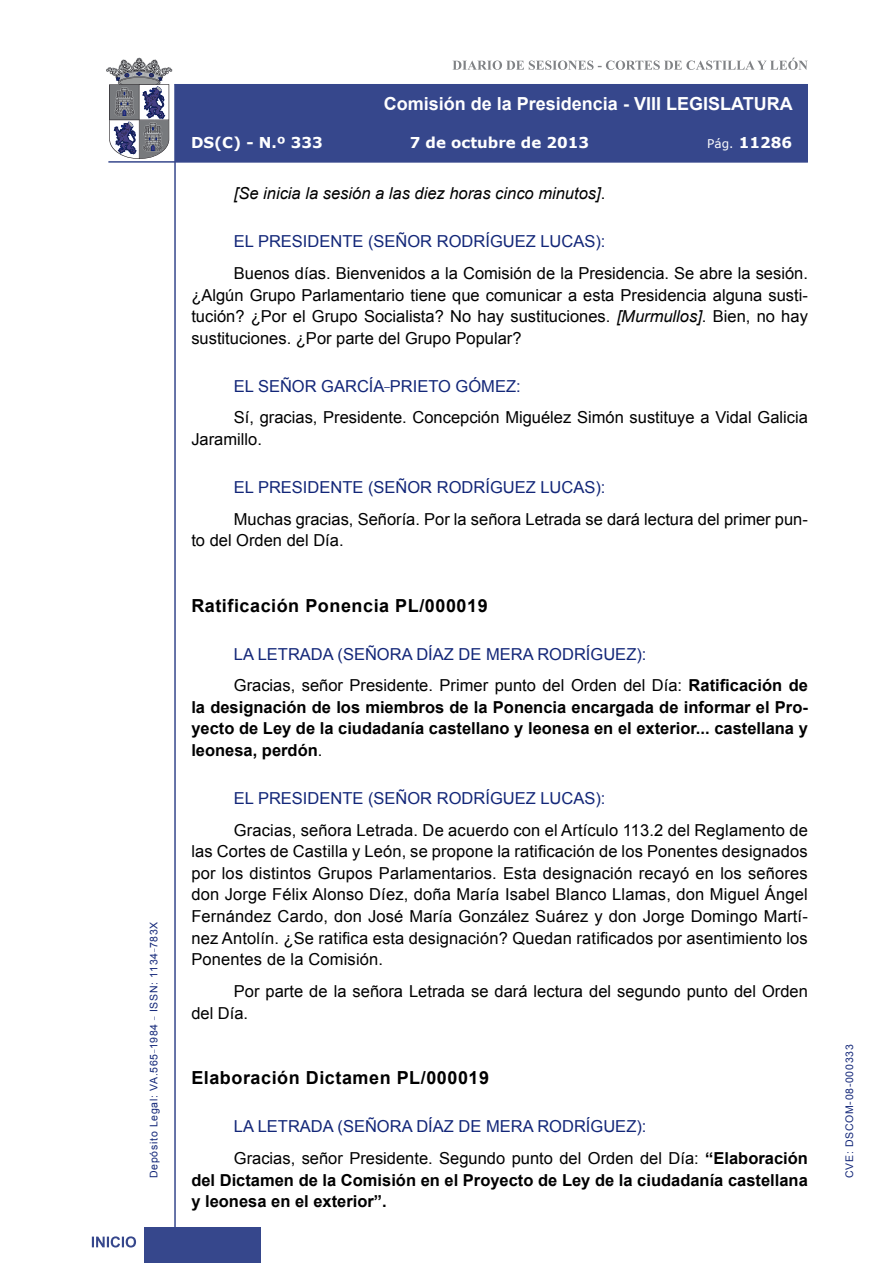
<style>
.page{position:relative;width:893px;height:1263px;background:#fff}
.page>*{position:absolute;margin:0;border:0;box-sizing:border-box;transform-origin:0 0}
.MarcadorPrimerNivel{font:700 18px "Arial";letter-spacing:.03em;color:#000}
.t1{font:700 18px "Arial";color:#fff}
.t2{font:16.5px/21.6px "Arial";color:#000}
.t3{font:700 16.5px/21.6px "Arial";color:#000;text-align:justify}
.Orador{font:16.5px "Arial";color:#122678}
.t4{font:italic 16.5px "Arial";color:#000}
.t5{font:700 15px "Verdana";color:#fff}
.t6{font:10.5px "Arial";letter-spacing:.065em;color:#122678}
.s1{font-weight:400;font-size:12px}
.s2{font-style:normal}
.s3{font-style:italic}
.s4{font-weight:400}
</style>
<div class="page">
<svg style="left:452px;top:58px;width:356px;height:12px"></svg>
<hr style="left:174px;top:84px;width:2px;height:1179px;background:#36478c">
<div style="left:144px;top:1227px;width:117px;height:36px;background:#36478c"></div>
<div style="left:175px;top:84px;width:633px;height:78px;background:#36478c"></div>
<hr style="left:108px;top:161px;width:700px;height:2px;background:#36478c">
<svg style="left:92px;top:1236px;width:44px;height:11px"></svg>
<svg style="left:106px;top:58px;width:66px;height:101px"></svg>
<p class="t6" style="left:147px;top:1178px;width:258px;rotate:-90deg">Depósito Legal: VA.565<sup>_</sup>1984 <sup>_</sup> ISSN: 1134<sup>_</sup>783X</p>
<p class="t1" style="left:384px;top:92px;width:410px">Comisión de la Presidencia - VIII LEGISLATURA</p>
<p class="t5" style="left:191px;top:132px;width:133px">DS(C) - N.º 333</p>
<p class="t5" style="left:410px;top:132px;width:181px">7 de octubre de 2013</p>
<p class="t5" style="left:707px;top:132px;width:86px"><span class="s1">Pág.</span> 11286</p>
<p class="t4" style="left:234px;top:183px;width:373px">[Se inicia la sesión a las diez horas cinco minutos]<span class="s2">.</span></p>
<p class="Orador" style="left:234px;top:230px;width:373px">EL PRESIDENTE (SEÑOR RODRÍGUEZ LUCAS):</p>
<p class="t2" style="left:191px;top:262px;width:618px;text-align:justify;text-indent:43px">Buenos días. Bienvenidos a la Comisión de la Presidencia. Se abre la sesión. ¿Algún Grupo Parlamentario tiene que comunicar a esta Presidencia alguna susti&shy;tución? ¿Por el Grupo Socialista? No hay sustituciones. <span class="s3">[Murmullos]</span>. Bien, no hay sustituciones. ¿Por parte del Grupo Popular?</p>
<p class="Orador" style="left:234px;top:375px;width:288px">EL SEÑOR GARCÍA<sup>_</sup>PRIETO GÓMEZ:</p>
<p class="t2" style="left:191px;top:407px;width:618px;text-indent:43px">Sí, gracias, Presidente. Concepción Miguélez Simón sustituye a Vidal Galicia<br>Jaramillo.</p>
<p class="Orador" style="left:234px;top:476px;width:373px">EL PRESIDENTE (SEÑOR RODRÍGUEZ LUCAS):</p>
<p class="t2" style="left:191px;top:508px;width:618px;text-indent:43px">Muchas gracias, Señoría. Por la señora Letrada se dará lectura del primer pun&shy;to del Orden del Día.</p>
<p class="MarcadorPrimerNivel" style="left:191px;top:594px;width:298px">Ratificación Ponencia PL/000019</p>
<p class="Orador" style="left:234px;top:643px;width:414px">LA LETRADA (SEÑORA DÍAZ DE MERA RODRÍGUEZ):</p>
<p class="t3" style="left:191px;top:675px;width:618px;text-indent:43px"><span class="s4">Gracias, señor Presidente. Primer punto del Orden del Día:</span> Ratificación de la designación de los miembros de la Ponencia encargada de informar el Pro&shy;yecto de Ley de la ciudadanía castellano y leonesa en el exterior... castellana y leonesa, perdón<span class="s4">.</span></p>
<p class="Orador" style="left:234px;top:787px;width:373px">EL PRESIDENTE (SEÑOR RODRÍGUEZ LUCAS):</p>
<p class="t2" style="left:191px;top:819px;width:618px;text-align:justify;text-indent:43px">Gracias, señora Letrada. De acuerdo con el Artículo 113.2 del Reglamento de las Cortes de Castilla y León, se propone la ratificación de los Ponentes designados por los distintos Grupos Parlamentarios. Esta designación recayó en los señores don Jorge Félix Alonso Díez, doña María Isabel Blanco Llamas, don Miguel Ángel Fernández Cardo, don José María González Suárez y don Jorge Domingo Martí&shy;nez Antolín. ¿Se ratifica esta designación? Quedan ratificados por asentimiento los Ponentes de la Comisión.</p>
<p class="t2" style="left:191px;top:980px;width:618px;text-indent:43px">Por parte de la señora Letrada se dará lectura del segundo punto del Orden del Día.</p>
<p class="MarcadorPrimerNivel" style="left:191px;top:1066px;width:299px">Elaboración Dictamen PL/000019</p>
<p class="Orador" style="left:234px;top:1115px;width:414px">LA LETRADA (SEÑORA DÍAZ DE MERA RODRÍGUEZ):</p>
<p class="t3" style="left:191px;top:1148px;width:618px;text-indent:43px"><span class="s4">Gracias, señor Presidente. Segundo punto del Orden del Día:</span> “Elaboración del Dictamen de la Comisión en el Proyecto de Ley de la ciudadanía castellana y leonesa en el exterior”.</p>
<p class="t6" style="left:843px;top:1178px;width:135px;rotate:-90deg">CVE: DSCOM-08-000333</p>
</div>
